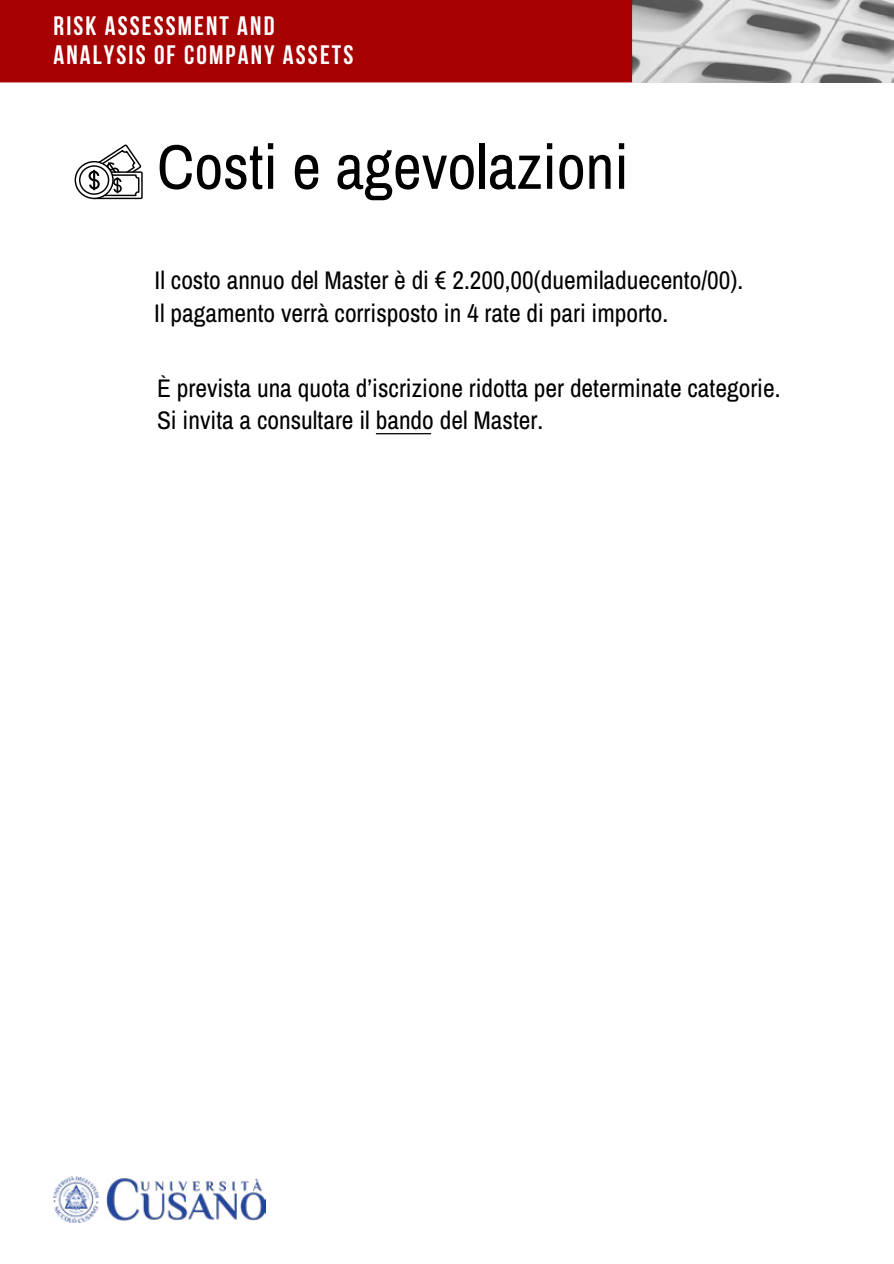
<style>
.page{position:relative;width:894px;height:1264px;background:#fff}
.page>*{position:absolute;margin:0;border:0;box-sizing:border-box;transform-origin:0 0}
.t1{font:63px "Archivo Narrow";color:#000}
.t2{font:700 26.55px/28.2px "Bebas Neue";letter-spacing:.08em;color:#fff}
.t3{font:25.5px/33.2px "Archivo Narrow";color:#000}
</style>
<div class="page">
<div style="left:92px;top:171px;width:50px;height:28px;border:1px solid #000"></div>
<svg style="left:75px;top:162px;width:38px;height:36px"></svg>
<div style="left:75px;top:161px;width:39px;height:38px;border:1px solid #000;border-radius:50%"></div>
<svg style="left:80px;top:166px;width:29px;height:28px"></svg>
<div style="left:79px;top:165px;width:30px;height:30px;border:1px solid #000;border-radius:50%"></div>
<svg style="left:83px;top:144px;width:59px;height:53px"></svg>
<hr style="left:376px;top:433px;width:55px;height:1px;background:#000">
<div style="left:0;top:0;width:632px;height:82px;background:#a60202"></div>
<img style="left:632px;top:0;width:261px;height:82px">
<img style="left:53px;top:1176px;width:212px;height:46px">
<p class="t2" style="left:54px;top:12px;width:301px">RISK ASSESSMENT AND<br>ANALYSIS OF COMPANY ASSETS</p>
<h1 class="t1" style="left:157px;top:123px;width:473px">Costi e agevolazioni</h1>
<p class="t3" style="left:154px;top:262px;width:590px">Il costo annuo del Master è di € 2.200,00(duemiladuecento/00).<br>Il pagamento verrà corrisposto in 4 rate di pari importo.</p>
<p class="t3" style="left:157px;top:371px;width:625px;line-height:32.1px">È prevista una quota d’iscrizione ridotta per determinate categorie.<br>Si invita a consultare il bando del Master.</p>
</div>
